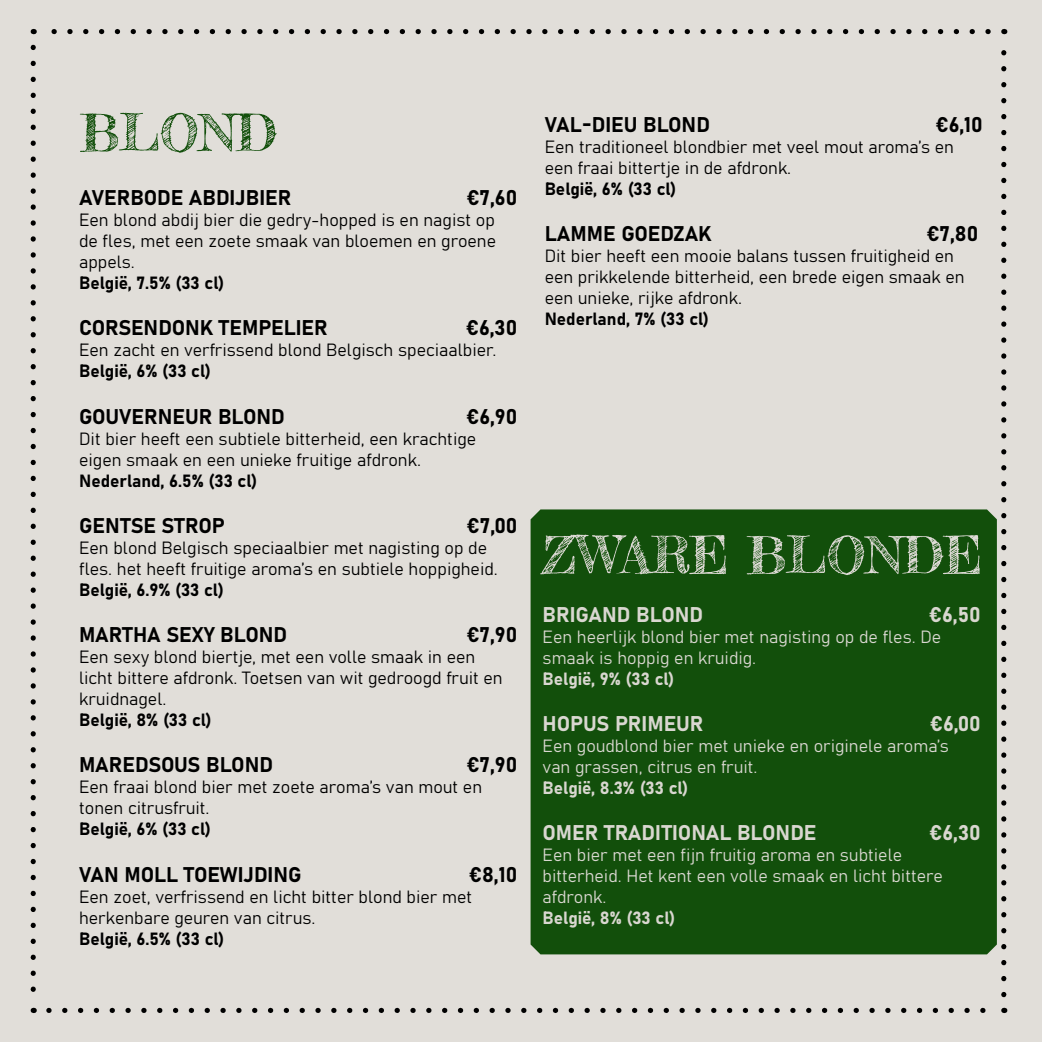
<style>
.page{position:relative;width:1042px;height:1042px;background:#e1ded9}
.page>*{position:absolute;margin:0;border:0;box-sizing:border-box;transform-origin:0 0}
.t1{font:50.75px "Frederickathe Great";color:#dedbd6}
.t2{font:50.75px "Frederickathe Great";color:#124f0b}
.t3{font:21px "Bahnschrift";color:#000}
.t4{font:21px "Bahnschrift";color:#d9d7d0}
.t5{font:17.5px/21px "Bahnschrift";color:#000}
.t6{font:17.5px/21px "Bahnschrift";color:#d9d7d0}
</style>
<div class="page">
<svg style="left:31px;top:47px;width:5px;height:945px"></svg>
<svg style="left:49px;top:1008px;width:937px;height:5px"></svg>
<svg style="left:51px;top:29px;width:937px;height:5px"></svg>
<svg style="left:1001px;top:29px;width:5px;height:965px"></svg>
<div style="left:530px;top:509px;width:467px;height:445px;background:#124f0b"></div>
<p class="t2" style="left:80px;top:101px;width:199px">BLOND</p>
<p class="t3" style="left:545px;top:109px;width:167px">VAL-DIEU BLOND</p>
<p class="t3" style="left:935px;top:109px;width:49px">€6,10</p>
<p class="t5" style="left:545px;top:135px;width:411px">Een traditioneel blondbier met veel mout aroma’s en een fraai bittertje in de afdronk.</p>
<p class="t5" style="left:545px;top:177px;width:133px">België, 6% (33 cl)</p>
<p class="t3" style="left:545px;top:218px;width:169px">LAMME GOEDZAK</p>
<p class="t3" style="left:926px;top:218px;width:53px">€7,80</p>
<p class="t5" style="left:545px;top:244px;width:421px">Dit bier heeft een mooie balans tussen fruitigheid en een prikkelende bitterheid, een brede eigen smaak en een unieke, rijke afdronk.</p>
<p class="t5" style="left:545px;top:307px;width:166px">Nederland, 7% (33 cl)</p>
<p class="t3" style="left:79px;top:182px;width:214px">AVERBODE ABDIJBIER</p>
<p class="t3" style="left:466px;top:182px;width:52px">€7,60</p>
<p class="t5" style="left:79px;top:208px;width:418px;text-align:justify">Een blond abdij bier die gedry-hopped is en nagist op de fles, met een zoete smaak van bloemen en groene appels.</p>
<p class="t5" style="left:79px;top:271px;width:147px">België, 7.5% (33 cl)</p>
<p class="t3" style="left:79px;top:312px;width:250px">CORSENDONK TEMPELIER</p>
<p class="t3" style="left:466px;top:312px;width:53px">€6,30</p>
<p class="t5" style="left:79px;top:339px;width:419px">Een zacht en verfrissend blond Belgisch speciaalbier.</p>
<p class="t5" style="left:79px;top:360px;width:133px">België, 6% (33 cl)</p>
<p class="t3" style="left:79px;top:400px;width:207px">GOUVERNEUR BLOND</p>
<p class="t3" style="left:466px;top:400px;width:53px">€6,90</p>
<p class="t5" style="left:79px;top:427px;width:398px">Dit bier heeft een subtiele bitterheid, een krachtige eigen smaak en een unieke fruitige afdronk.</p>
<p class="t5" style="left:79px;top:469px;width:180px">Nederland, 6.5% (33 cl)</p>
<p class="t3" style="left:79px;top:509px;width:147px">GENTSE STROP</p>
<p class="t3" style="left:466px;top:509px;width:52px">€7,00</p>
<p class="t5" style="left:79px;top:536px;width:420px">Een blond Belgisch speciaalbier met nagisting op de fles. het heeft fruitige aroma’s en subtiele hoppigheid.</p>
<p class="t5" style="left:79px;top:578px;width:146px">België, 6.9% (33 cl)</p>
<p class="t3" style="left:79px;top:619px;width:210px">MARTHA SEXY BLOND</p>
<p class="t3" style="left:466px;top:619px;width:52px">€7,90</p>
<p class="t5" style="left:79px;top:645px;width:425px">Een sexy blond biertje, met een volle smaak in een licht bittere afdronk. Toetsen van wit gedroogd fruit en kruidnagel.</p>
<p class="t5" style="left:79px;top:708px;width:134px">België, 8% (33 cl)</p>
<p class="t3" style="left:79px;top:749px;width:195px">MAREDSOUS BLOND</p>
<p class="t3" style="left:466px;top:749px;width:52px">€7,90</p>
<p class="t5" style="left:79px;top:775px;width:404px">Een fraai blond bier met zoete aroma’s van mout en tonen citrusfruit.</p>
<p class="t5" style="left:79px;top:817px;width:133px">België, 6% (33 cl)</p>
<p class="t3" style="left:79px;top:858px;width:224px">VAN MOLL TOEWIJDING</p>
<p class="t3" style="left:469px;top:858px;width:50px">€8,10</p>
<p class="t5" style="left:79px;top:885px;width:394px">Een zoet, verfrissend en licht bitter blond bier met herkenbare geuren van citrus.</p>
<p class="t5" style="left:79px;top:927px;width:147px">België, 6.5% (33 cl)</p>
<p class="t1" style="left:542px;top:524px;width:441px">ZWARE BLONDE</p>
<p class="t4" style="left:542px;top:598px;width:162px">BRIGAND BLOND</p>
<p class="t4" style="left:929px;top:598px;width:53px">€6,50</p>
<p class="t6" style="left:542px;top:625px;width:400px">Een heerlijk blond bier met nagisting op de fles. De smaak is hoppig en kruidig.</p>
<p class="t6" style="left:542px;top:667px;width:133px">België, 9% (33 cl)</p>
<p class="t4" style="left:542px;top:708px;width:162px">HOPUS PRIMEUR</p>
<p class="t4" style="left:930px;top:708px;width:52px">€6,00</p>
<p class="t6" style="left:542px;top:734px;width:408px">Een goudblond bier met unieke en originele aroma’s van grassen, citrus en fruit.</p>
<p class="t6" style="left:542px;top:776px;width:147px">België, 8.3% (33 cl)</p>
<p class="t4" style="left:542px;top:817px;width:275px">OMER TRADITIONAL BLONDE</p>
<p class="t4" style="left:929px;top:817px;width:53px">€6,30</p>
<p class="t6" style="left:542px;top:843px;width:402px">Een bier met een fijn fruitig aroma en subtiele bitterheid. Het kent een volle smaak en licht bittere afdronk.</p>
<p class="t6" style="left:542px;top:906px;width:134px">België, 8% (33 cl)</p>
</div>
